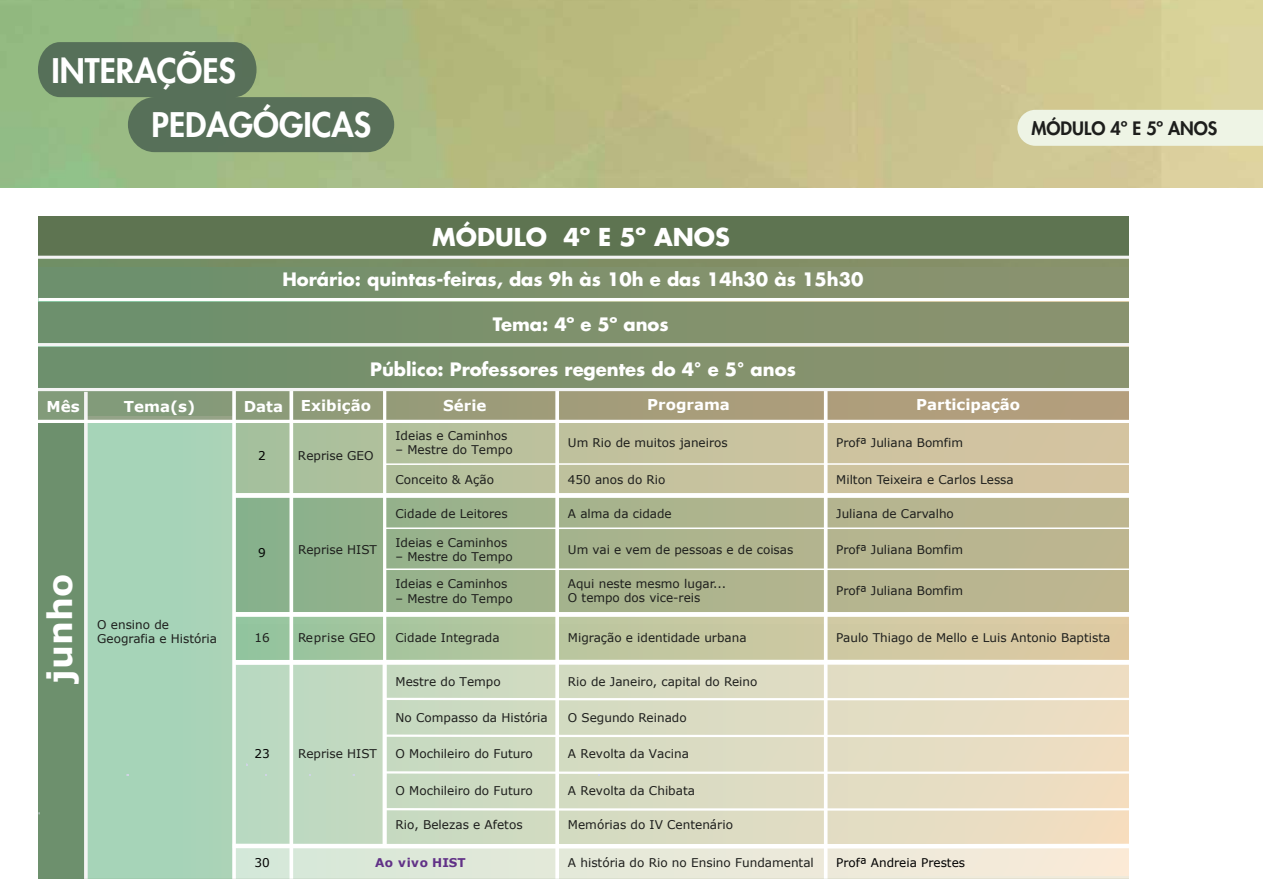
<style>
.page{position:relative;width:1263px;height:893px;background:#fff}
.page>*{position:absolute;margin:0;border:0;box-sizing:border-box;transform-origin:0 0}
.t1{font:700 33.6px "Verdana";color:#fff}
.t2{font:800 33px/54.2px "Futura Std";color:#fff}
.t3{font:700 24px "Futura Std";color:#fff}
.t4{font:700 18px "Futura Std";color:#fff}
.t5{font:800 18px "Futura Std";color:#1d1e1c}
.t6{font:700 15px "Verdana";color:#fff}
.t7{font:12px/14.4px "Verdana";color:#1d1e1c}
.t8{font:12px "Verdana";color:#000}
.t9{font:700 12px "Verdana";letter-spacing:.02em;color:#613187}
.t10{font:12px "Verdana";letter-spacing:.025em;color:#1d1e1c}
.t11{font:12px "Verdana";color:#010101}
</style>
<div class="page">
<div style="left:234px;top:625px;width:895px;height:39px;background:linear-gradient(to right,#99c49d,#e5caa3)"></div>
<div style="left:1017px;top:110px;width:246px;height:36px;background:#eef4e5"></div>
<svg style="left:38px;top:42px;width:356px;height:110px;background:#708967"></svg>
<div style="left:32px;top:257px;width:1105px;height:41px;background:linear-gradient(to right,#6d8f6a,#8d926d)"></div>
<div style="left:86px;top:417px;width:148px;height:465px;background:#a6d4b8"></div>
<div style="left:36px;top:391px;width:1108px;height:29px;background:linear-gradient(to right,#819a79,#bc9e7c)"></div>
<div style="left:236px;top:495px;width:957px;height:120px;background:linear-gradient(to right,#8cb18b,#c8b691)"></div>
<div style="left:236px;top:421px;width:901px;height:74px;background:linear-gradient(to right,#aac09c,#dbc4a1)"></div>
<div style="left:234px;top:662px;width:930px;height:184px;background:linear-gradient(to right,#bcd9c1,#f4dec3)"></div>
<div style="left:234px;top:846px;width:905px;height:47px;background:linear-gradient(to right,#d5e7d8,#f8ead9)"></div>
<div style="left:37px;top:422px;width:49px;height:471px;background:#6d906d"></div>
<svg style="left:386px;top:463px;width:743px;height:3px;background:#e3e1d0"></svg>
<svg style="left:386px;top:527px;width:743px;height:3px"></svg>
<svg style="left:236px;top:657px;width:893px;height:10px"></svg>
<svg style="left:382px;top:697px;width:747px;height:4px"></svg>
<svg style="left:236px;top:610px;width:893px;height:9px"></svg>
<hr style="left:383px;top:391px;width:3px;height:271px;background:#fff">
<hr style="left:824px;top:391px;width:3px;height:502px;background:#fff">
<svg style="left:232px;top:391px;width:4px;height:488px"></svg>
<svg style="left:289px;top:391px;width:4px;height:488px"></svg>
<svg style="left:555px;top:391px;width:4px;height:488px"></svg>
<svg style="left:84px;top:392px;width:4px;height:487px;background:#eaefec"></svg>
<hr style="left:37px;top:420px;width:1162px;height:3px;background:#fff">
<div style="left:35px;top:216px;width:1096px;height:41px;background:#5e7451"></div>
<hr style="left:35px;top:256px;width:1099px;height:3px;background:#f4f4f4">
<svg style="left:232px;top:491px;width:897px;height:9px"></svg>
<div style="left:37px;top:302px;width:1093px;height:41px;background:linear-gradient(to right,#6c906c,#8e936f)"></div>
<hr style="left:34px;top:343px;width:1163px;height:3px;background:#f4f4f4">
<div style="left:34px;top:347px;width:1098px;height:41px;background:linear-gradient(to right,#6c906c,#8e936f)"></div>
<hr style="left:36px;top:388px;width:1163px;height:3px;background:#f4f4f4">
<svg style="left:386px;top:568px;width:743px;height:3px"></svg>
<svg style="left:383px;top:662px;width:4px;height:179px"></svg>
<svg style="left:382px;top:733px;width:747px;height:5px"></svg>
<svg style="left:382px;top:770px;width:747px;height:5px"></svg>
<svg style="left:382px;top:807px;width:747px;height:4px"></svg>
<svg style="left:232px;top:841px;width:897px;height:9px"></svg>
<div style="left:0;top:195px;width:38px;height:698px;background:#fff"></div>
<div style="left:36px;top:879px;width:1227px;height:14px;background:#fff"></div>
<div style="left:1129px;top:207px;width:134px;height:686px;background:#fff"></div>
<h2 class="t2" style="left:152px;top:44px;width:221px;text-indent:-100px">INTERAÇÕES<br>PEDAGÓGICAS</h2>
<h3 class="t5" style="left:1031px;top:117px;width:187px">MÓDULO 4º E 5º ANOS</h3>
<h3 class="t3" style="left:432px;top:221px;width:299px">MÓDULO 4º E 5º ANOS</h3>
<h3 class="t4" style="left:282px;top:268px;width:582px">Horário: quintas-feiras, das 9h às 10h e das 14h30 às 15h30</h3>
<h3 class="t4" style="left:493px;top:313px;width:177px">Tema: 4º e 5º anos</h3>
<h3 class="t4" style="left:370px;top:358px;width:427px">Público: Professores regentes do 4° e 5° anos</h3>
<p class="t6" style="left:47px;top:396px;width:35px">Mês</p>
<p class="t6" style="left:124px;top:396px;width:73px">Tema(s)</p>
<p class="t6" style="left:244px;top:395px;width:129px">Data Exibição</p>
<p class="t6" style="left:443px;top:395px;width:45px">Série</p>
<p class="t6" style="left:647px;top:394px;width:84px">Programa</p>
<p class="t6" style="left:916px;top:394px;width:106px">Participação</p>
<h1 class="t1" style="left:36px;top:683px;width:110px;rotate:-90deg">junho</h1>
<p class="t7" style="left:97px;top:617px;width:121px">O ensino de<br>Geografia e História</p>
<p class="t8" style="left:258px;top:447px;width:9px">2</p>
<p class="t8" style="left:258px;top:545px;width:9px">9</p>
<p class="t7" style="left:298px;top:448px;width:77px">Reprise GEO</p>
<p class="t7" style="left:298px;top:542px;width:81px">Reprise HIST</p>
<p class="t7" style="left:396px;top:428px;width:113px">Ideias e Caminhos</p>
<p class="t7" style="left:396px;top:443px;width:119px">– Mestre do Tempo</p>
<p class="t7" style="left:396px;top:472px;width:100px">Conceito &amp; Ação</p>
<p class="t7" style="left:396px;top:506px;width:114px">Cidade de Leitores</p>
<p class="t7" style="left:396px;top:535px;width:113px">Ideias e Caminhos</p>
<p class="t7" style="left:396px;top:549px;width:119px">– Mestre do Tempo</p>
<p class="t7" style="left:396px;top:576px;width:113px">Ideias e Caminhos</p>
<p class="t7" style="left:396px;top:591px;width:119px">– Mestre do Tempo</p>
<p class="t7" style="left:568px;top:435px;width:161px">Um Rio de muitos janeiros</p>
<p class="t7" style="left:568px;top:472px;width:99px">450 anos do Rio</p>
<p class="t7" style="left:568px;top:506px;width:105px">A alma da cidade</p>
<p class="t7" style="left:568px;top:542px;width:227px">Um vai e vem de pessoas e de coisas</p>
<p class="t7" style="left:836px;top:435px;width:128px">Profª Juliana Bomfim</p>
<p class="t7" style="left:836px;top:472px;width:179px">Milton Teixeira e Carlos Lessa</p>
<p class="t7" style="left:836px;top:506px;width:119px">Juliana de Carvalho</p>
<p class="t7" style="left:836px;top:542px;width:128px">Profª Juliana Bomfim</p>
<p class="t7" style="left:568px;top:576px;width:160px">Aqui neste mesmo lugar...<br>O tempo dos vice-reis</p>
<p class="t7" style="left:836px;top:584px;width:128px">Profª Juliana Bomfim</p>
<p class="t7" style="left:568px;top:630px;width:180px">Migração e identidade urbana</p>
<p class="t7" style="left:254px;top:631px;width:17px">16</p>
<p class="t7" style="left:836px;top:630px;width:275px">Paulo Thiago de Mello e Luis Antonio Baptista</p>
<p class="t7" style="left:396px;top:674px;width:107px">Mestre do Tempo</p>
<p class="t7" style="left:396px;top:630px;width:106px">Cidade Integrada</p>
<p class="t10" style="left:298px;top:629px;width:79px">Reprise GEO</p>
<p class="t7" style="left:568px;top:674px;width:191px">Rio de Janeiro, capital do Reino</p>
<p class="t11" style="left:254px;top:746px;width:17px">23</p>
<p class="t11" style="left:254px;top:854px;width:17px">30</p>
<p class="t7" style="left:396px;top:710px;width:154px">No Compasso da História</p>
<p class="t7" style="left:568px;top:710px;width:120px">O Segundo Reinado</p>
<p class="t7" style="left:396px;top:747px;width:139px">O Mochileiro do Futuro</p>
<p class="t7" style="left:568px;top:747px;width:122px">A Revolta da Vacina</p>
<p class="t7" style="left:396px;top:783px;width:139px">O Mochileiro do Futuro</p>
<p class="t7" style="left:568px;top:783px;width:129px">A Revolta da Chibata</p>
<p class="t7" style="left:396px;top:817px;width:129px">Rio, Belezas e Afetos</p>
<p class="t7" style="left:568px;top:817px;width:167px">Memórias do IV Centenário</p>
<p class="t7" style="left:568px;top:855px;width:247px">A história do Rio no Ensino Fundamental</p>
<p class="t8" style="left:836px;top:854px;width:130px">Profª Andreia Prestes</p>
<p class="t7" style="left:298px;top:747px;width:81px">Reprise HIST</p>
<p class="t9" style="left:375px;top:854px;width:92px">Ao vivo HIST</p>
</div>
